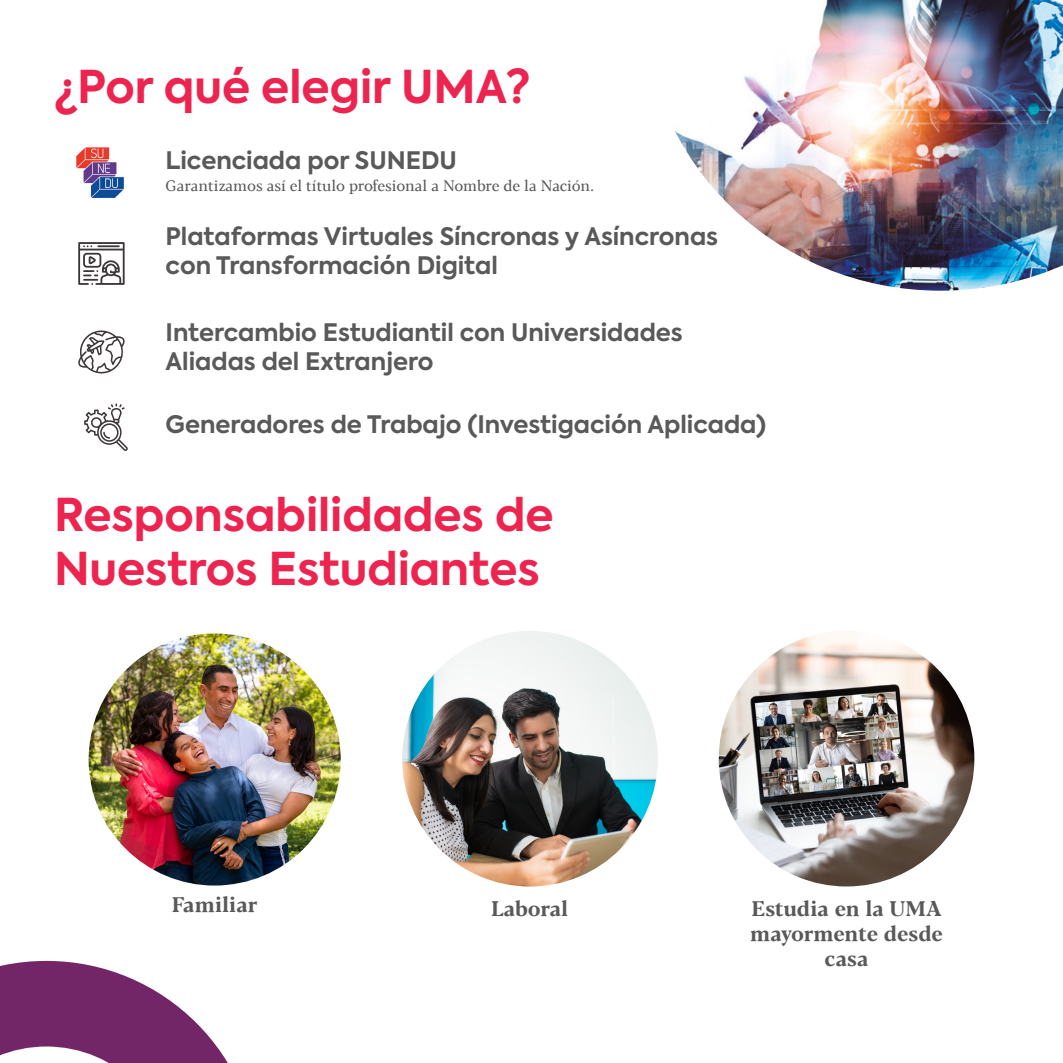
<style>
.page{position:relative;width:1063px;height:1063px;background:#fff}
.page>*{position:absolute;margin:0;border:0;box-sizing:border-box;transform-origin:0 0}
.t1{font:700 45px/54px "Axiforma";color:#ec244f}
.t2{font:700 24px/28.8px "Axiforma";color:#595959}
.t3{font:700 21px/25.2px "Blacker Text";color:#595959;text-align:center}
.t4{font:15px "Blacker Text";color:#595959}
</style>
<div class="page">
<img style="left:675px;top:0;width:388px;height:291px">
<svg style="left:0;top:961px;width:228px;height:102px"></svg>
<svg style="left:78px;top:330px;width:47px;height:43px"></svg>
<svg style="left:78px;top:242px;width:47px;height:43px"></svg>
<img style="left:76px;top:147px;width:48px;height:51px">
<svg style="left:84px;top:403px;width:44px;height:48px"></svg>
<img style="left:89px;top:633px;width:252px;height:253px;border-radius:126px">
<img style="left:402px;top:631px;width:256px;height:255px;border-radius:128px">
<img style="left:719px;top:631px;width:255px;height:255px;border-radius:128px">
<h1 class="t1" style="left:54px;top:60px;width:478px">¿Por qué elegir UMA?</h1>
<p class="t2" style="left:166px;top:147px;width:293px">Licenciada por SUNEDU</p>
<p class="t4" style="left:166px;top:176px;width:430px">Garantizamos así el título profesional a Nombre de la Nación.</p>
<p class="t2" style="left:166px;top:222px;width:554px">Plataformas Virtuales Síncronas y Asíncronas con Transformación Digital</p>
<p class="t2" style="left:166px;top:318px;width:519px">Intercambio Estudiantil con Universidades<br>Aliadas del Extranjero</p>
<p class="t2" style="left:166px;top:410px;width:602px">Generadores de Trabajo (Investigación Aplicada)</p>
<h1 class="t1" style="left:54px;top:488px;width:501px">Responsabilidades de<br>Nuestros Estudiantes</h1>
<p class="t3" style="left:172px;top:893px;width:87px">Familiar</p>
<p class="t3" style="left:491px;top:897px;width:79px">Laboral</p>
<p class="t3" style="left:750px;top:897px;width:194px">Estudia en la UMA mayormente desde casa</p>
</div>
